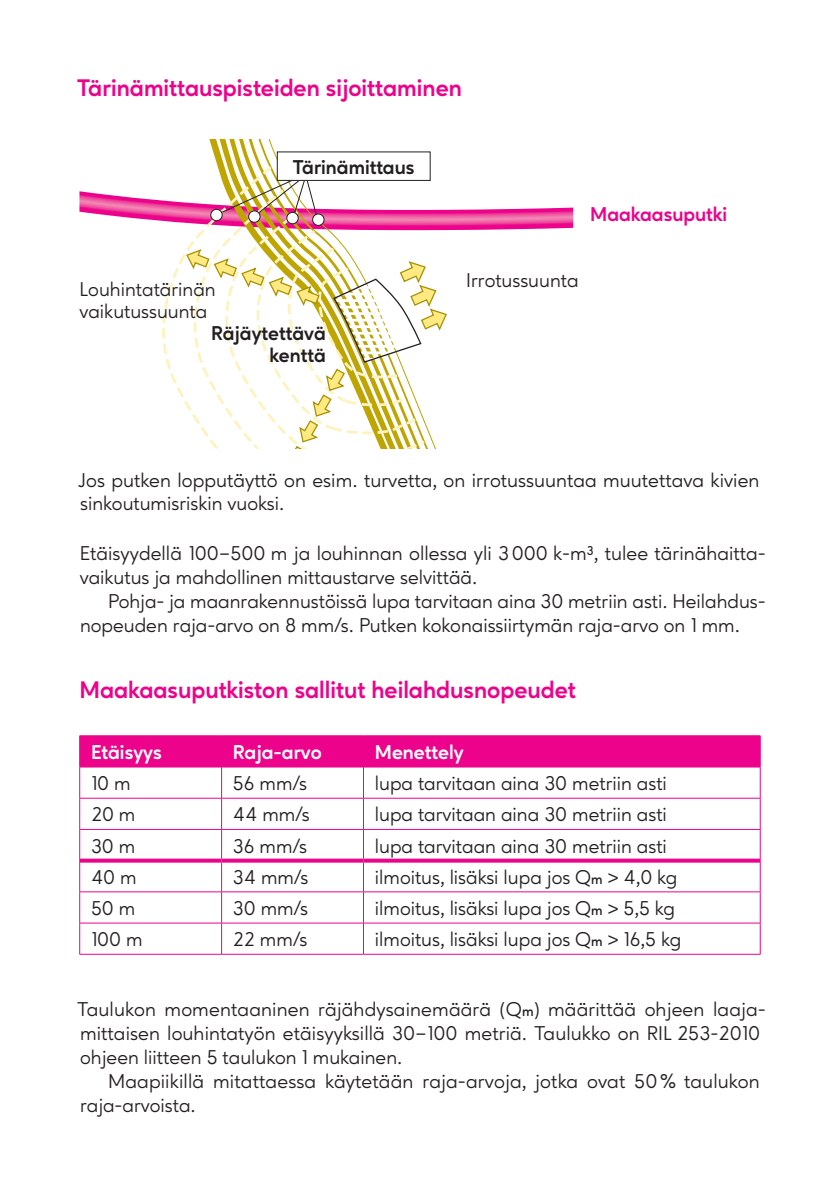
<style>
.page{position:relative;width:840px;height:1191px;background:#fff}
.page>*{position:absolute;margin:0;border:0;box-sizing:border-box;transform-origin:0 0}
.t1{font:700 24px "Ageo";color:#ed028c}
.t2{font:20px/24px "Ageo";color:#231f20}
.t3{font:700 20px/22px "Ageo";color:#231f20;text-align:right}
.t4{font:700 20px "Ageo";color:#fff}
.t5{font:700 20px "Ageo";color:#ed028c}
.s1{font-weight:600;font-size:14px}
</style>
<div class="page">
<hr style="left:839px;top:595px;width:1px;height:596px;background:#080302">
<svg style="left:162px;top:144px;width:265px;height:259px"></svg>
<svg style="left:185px;top:248px;width:262px;height:201px"></svg>
<svg style="left:79px;top:174px;width:494px;height:56px"></svg>
<div style="left:286px;top:212px;width:12px;height:12px;background:#fff;border-radius:50%"></div>
<div style="left:286px;top:212px;width:12px;height:12px;border:1px solid #231f20;border-radius:50%"></div>
<div style="left:312px;top:214px;width:12px;height:11px;background:#fff;border-radius:50%"></div>
<div style="left:312px;top:213px;width:12px;height:13px;border:1px solid #231f20;border-radius:50%"></div>
<div style="left:80px;top:736px;width:679px;height:30px;background:#ed028c"></div>
<hr style="left:79px;top:798px;width:142px;height:1px;background:#ed028c">
<hr style="left:221px;top:798px;width:142px;height:1px;background:#ed028c">
<hr style="left:363px;top:798px;width:397px;height:1px;background:#ed028c">
<hr style="left:79px;top:829px;width:142px;height:1px;background:#ed028c">
<hr style="left:221px;top:829px;width:142px;height:1px;background:#ed028c">
<hr style="left:363px;top:829px;width:397px;height:1px;background:#ed028c">
<hr style="left:79px;top:767px;width:1px;height:31px;background:#ed028c">
<hr style="left:221px;top:767px;width:1px;height:31px;background:#ed028c">
<hr style="left:363px;top:767px;width:1px;height:31px;background:#ed028c">
<hr style="left:759px;top:767px;width:1px;height:31px;background:#ed028c">
<hr style="left:79px;top:798px;width:1px;height:31px;background:#ed028c">
<hr style="left:221px;top:798px;width:1px;height:31px;background:#ed028c">
<hr style="left:363px;top:798px;width:1px;height:31px;background:#ed028c">
<hr style="left:759px;top:798px;width:1px;height:31px;background:#ed028c">
<hr style="left:79px;top:829px;width:1px;height:31px;background:#ed028c">
<hr style="left:759px;top:829px;width:1px;height:31px;background:#ed028c">
<hr style="left:79px;top:860px;width:1px;height:31px;background:#ed028c">
<svg style="left:221px;top:829px;width:1px;height:62px"></svg>
<svg style="left:363px;top:829px;width:1px;height:62px"></svg>
<hr style="left:759px;top:860px;width:1px;height:31px;background:#ed028c">
<hr style="left:79px;top:735px;width:142px;height:1px;background:#ed028c">
<hr style="left:79px;top:736px;width:1px;height:30px;background:#ed028c">
<hr style="left:221px;top:735px;width:142px;height:1px;background:#ed028c">
<hr style="left:221px;top:736px;width:1px;height:30px;background:#ed028c">
<hr style="left:363px;top:735px;width:397px;height:1px;background:#ed028c">
<hr style="left:363px;top:736px;width:1px;height:30px;background:#ed028c">
<hr style="left:759px;top:736px;width:1px;height:30px;background:#ed028c">
<hr style="left:79px;top:766px;width:142px;height:1px;background:#ed028c">
<hr style="left:221px;top:766px;width:142px;height:1px;background:#ed028c">
<hr style="left:363px;top:766px;width:397px;height:1px;background:#ed028c">
<svg style="left:80px;top:858px;width:141px;height:4px"></svg>
<svg style="left:221px;top:858px;width:142px;height:4px"></svg>
<svg style="left:363px;top:858px;width:396px;height:4px;background:#ef2b9e"></svg>
<hr style="left:79px;top:891px;width:142px;height:1px;background:#ed028c">
<hr style="left:79px;top:892px;width:1px;height:30px;background:#ed028c">
<hr style="left:221px;top:891px;width:142px;height:1px;background:#ed028c">
<hr style="left:221px;top:892px;width:1px;height:30px;background:#ed028c">
<hr style="left:363px;top:891px;width:397px;height:1px;background:#ed028c">
<hr style="left:363px;top:892px;width:1px;height:30px;background:#ed028c">
<hr style="left:759px;top:892px;width:1px;height:30px;background:#ed028c">
<hr style="left:79px;top:922px;width:142px;height:1px;background:#ed028c">
<hr style="left:79px;top:923px;width:1px;height:31px;background:#ed028c">
<hr style="left:221px;top:922px;width:142px;height:1px;background:#ed028c">
<hr style="left:221px;top:923px;width:1px;height:31px;background:#ed028c">
<hr style="left:363px;top:922px;width:397px;height:1px;background:#ed028c">
<hr style="left:363px;top:923px;width:1px;height:31px;background:#ed028c">
<hr style="left:759px;top:923px;width:1px;height:31px;background:#ed028c">
<hr style="left:79px;top:954px;width:142px;height:1px;background:#ed028c">
<hr style="left:221px;top:954px;width:142px;height:1px;background:#ed028c">
<hr style="left:363px;top:954px;width:397px;height:1px;background:#ed028c">
<div style="left:277px;top:152px;width:153px;height:28px;background:#fff"></div>
<div style="left:276px;top:151px;width:154px;height:30px;border:1px solid #231f20"></div>
<p class="t1" style="left:77px;top:74px;width:386px">Tärinämittauspisteiden sijoittaminen</p>
<p class="t2" style="left:79px;top:278px;width:138px;line-height:22px">Louhintatärinän vaikutussuunta</p>
<p class="t3" style="left:293px;top:156px;width:123px">Tärinämittaus</p>
<p class="t3" style="left:211px;top:322px;width:116px">Räjäytettävä kenttä</p>
<p class="t5" style="left:590px;top:203px;width:138px">Maakaasuputki</p>
<p class="t2" style="left:466px;top:268px;width:114px">Irrotussuunta</p>
<p class="t2" style="left:78px;top:468px;width:682px;line-height:23.2px">Jos putken lopputäyttö on esim. turvetta, on irrotussuuntaa muutettava kivien sinkoutumisriskin vuoksi.</p>
<p class="t2" style="left:80px;top:541px;width:685px">Etäisyydellä 100–500 m ja louhinnan ollessa yli 3000 k-m3, tulee tärinähaitta&shy;vaikutus ja mahdollinen mittaustarve selvittää.</p>
<p class="t2" style="left:80px;top:589px;width:684px;text-indent:28px">Pohja- ja maanrakennustöissä lupa tarvitaan aina 30 metriin asti. Heilahdus&shy;nopeuden raja-arvo on 8 mm/s. Putken kokonaissiirtymän raja-arvo on 1 mm.</p>
<p class="t1" style="left:79px;top:675px;width:497px">Maakaasuputkiston sallitut heilahdusnopeudet</p>
<p class="t4" style="left:91px;top:740px;width:72px">Etäisyys</p>
<p class="t4" style="left:233px;top:740px;width:90px">Raja-arvo</p>
<p class="t4" style="left:374px;top:740px;width:90px">Menettely</p>
<p class="t2" style="left:91px;top:771px;width:41px">10 m</p>
<p class="t2" style="left:233px;top:771px;width:76px">56 mm/s</p>
<p class="t2" style="left:374px;top:771px;width:293px">lupa tarvitaan aina 30 metriin asti</p>
<p class="t2" style="left:91px;top:802px;width:46px">20 m</p>
<p class="t2" style="left:233px;top:802px;width:78px">44 mm/s</p>
<p class="t2" style="left:374px;top:802px;width:293px">lupa tarvitaan aina 30 metriin asti</p>
<p class="t2" style="left:91px;top:834px;width:46px">30 m</p>
<p class="t2" style="left:233px;top:834px;width:76px">36 mm/s</p>
<p class="t2" style="left:374px;top:834px;width:293px">lupa tarvitaan aina 30 metriin asti</p>
<p class="t2" style="left:91px;top:865px;width:47px">40 m</p>
<p class="t2" style="left:233px;top:865px;width:77px">34 mm/s</p>
<p class="t2" style="left:374px;top:865px;width:304px">ilmoitus, lisäksi lupa jos Q<span class="s1">m</span> &gt; 4,0 kg</p>
<p class="t2" style="left:91px;top:896px;width:46px">50 m</p>
<p class="t2" style="left:233px;top:896px;width:77px">30 mm/s</p>
<p class="t2" style="left:374px;top:896px;width:301px">ilmoitus, lisäksi lupa jos Q<span class="s1">m</span> &gt; 5,5 kg</p>
<p class="t2" style="left:91px;top:927px;width:53px">100 m</p>
<p class="t2" style="left:233px;top:927px;width:76px">22 mm/s</p>
<p class="t2" style="left:374px;top:927px;width:308px">ilmoitus, lisäksi lupa jos Q<span class="s1">m</span> &gt; 16,5 kg</p>
<p class="t2" style="left:77px;top:997px;width:687px">Taulukon momentaaninen räjähdysainemäärä (Q<span class="s1">m</span>) määrittää ohjeen laaja&shy;mittaisen louhintatyön etäisyyksillä 30–100 metriä. Taulukko on RIL 253-2010 ohjeen liitteen 5 taulukon 1 mukainen.</p>
<p class="t2" style="left:80px;top:1069px;width:681px;text-indent:28px">Maapiikillä mitattaessa käytetään raja-arvoja, jotka ovat 50% taulukon raja-arvoista.</p>
</div>
